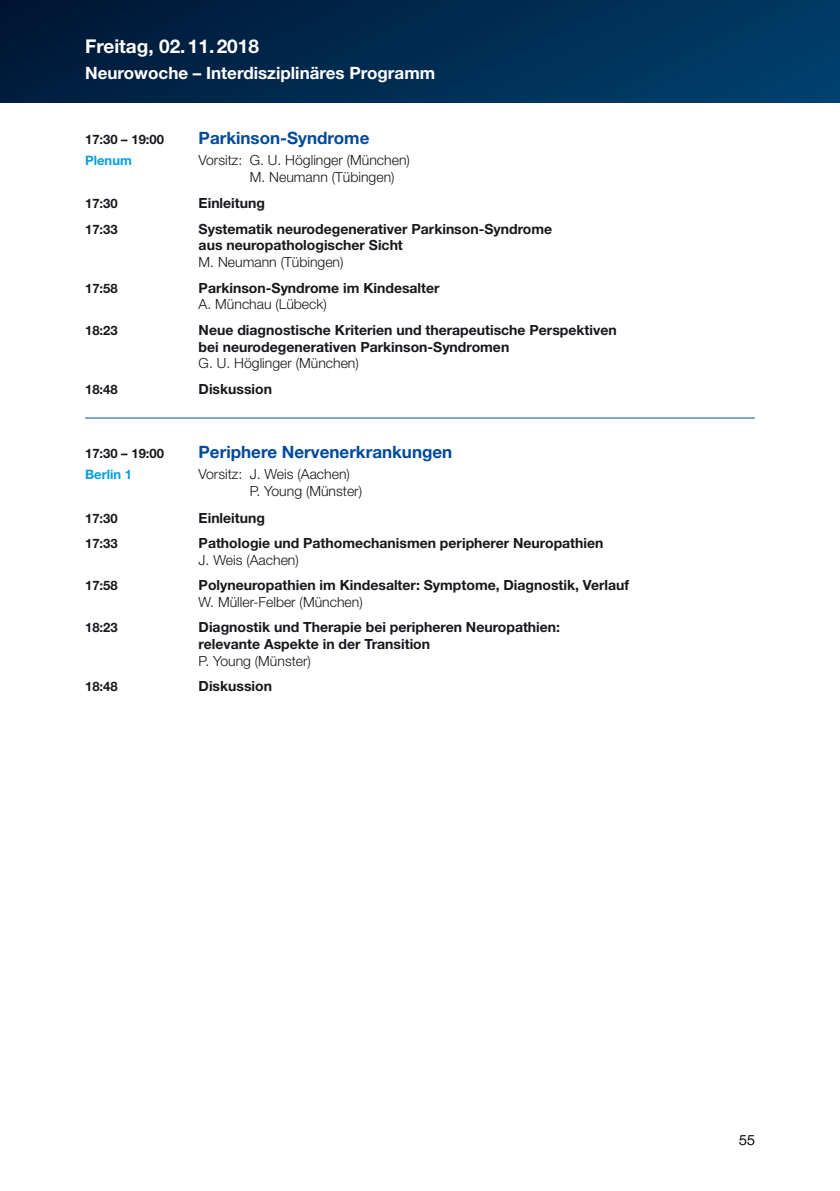
<style>
.page{position:relative;width:840px;height:1191px;background:#fff}
.page>*{position:absolute;margin:0;border:0;box-sizing:border-box;transform-origin:0 0}
.t1{font:700 19px "Helvetica Neue";color:#fff}
.t2{font:700 17px "Helvetica Neue";color:#004a99}
.t3{font:700 17px "Helvetica Neue";color:#fff}
.t4{font:700 14px/16.8px "Helvetica Neue";color:#1a171c}
.t5{font:300 14px/16.8px "Helvetica Neue";color:#1a171c}
.t6{font:700 13px "Helvetica Neue";color:#1a171c}
.t7{font:700 13px "Helvetica Neue";color:#009ee0}
</style>
<div class="page">
<div style="left:0;top:0;width:839px;height:102px;background:linear-gradient(to right,#001937,#003e6a)"></div>
<hr style="left:85px;top:418px;width:669px;height:1px;background:#004a99">
<h1 class="t1" style="left:85px;top:35px;width:175px">Freitag, 02.11.2018</h1>
<p class="t3" style="left:85px;top:63px;width:351px">Neurowoche – Interdisziplinäres Programm</p>
<p class="t6" style="left:85px;top:131px;width:80px">17:30 – 19:00</p>
<p class="t2" style="left:198px;top:127px;width:172px">Parkinson-Syndrome</p>
<p class="t7" style="left:85px;top:152px;width:48px">Plenum</p>
<p class="t5" style="left:249px;top:151px;width:162px;text-indent:-51px">Vorsitz: G. U. Höglinger (München)<br>M. Neumann (Tübingen)</p>
<p class="t6" style="left:85px;top:196px;width:34px">17:30</p>
<p class="t4" style="left:198px;top:195px;width:68px">Einleitung</p>
<p class="t6" style="left:85px;top:221px;width:34px">17:33</p>
<p class="t4" style="left:198px;top:220px;width:355px">Systematik neurodegenerativer Parkinson-Syndrome aus neuropathologischer Sicht</p>
<p class="t5" style="left:198px;top:253px;width:146px">M. Neumann (Tübingen)</p>
<p class="t6" style="left:85px;top:280px;width:34px">17:58</p>
<p class="t4" style="left:198px;top:279px;width:242px">Parkinson-Syndrome im Kindesalter</p>
<p class="t5" style="left:198px;top:296px;width:130px">A. Münchau (Lübeck)</p>
<p class="t6" style="left:85px;top:322px;width:34px">18:23</p>
<p class="t4" style="left:198px;top:321px;width:419px">Neue diagnostische Kriterien und therapeutische Perspektiven bei neurodegenerativen Parkinson-Syndromen</p>
<p class="t5" style="left:198px;top:354px;width:162px">G. U. Höglinger (München)</p>
<p class="t6" style="left:85px;top:381px;width:34px">18:48</p>
<p class="t4" style="left:198px;top:380px;width:75px">Diskussion</p>
<p class="t6" style="left:85px;top:445px;width:80px">17:30 – 19:00</p>
<p class="t2" style="left:198px;top:441px;width:255px">Periphere Nervenerkrankungen</p>
<p class="t7" style="left:85px;top:466px;width:48px">Berlin 1</p>
<p class="t5" style="left:249px;top:465px;width:114px;text-indent:-51px">Vorsitz: J. Weis (Aachen)<br>P. Young (Münster)</p>
<p class="t6" style="left:85px;top:510px;width:34px">17:30</p>
<p class="t4" style="left:198px;top:509px;width:68px">Einleitung</p>
<p class="t6" style="left:85px;top:535px;width:34px">17:33</p>
<p class="t4" style="left:198px;top:534px;width:406px">Pathologie und Pathomechanismen peripherer Neuropathien</p>
<p class="t5" style="left:198px;top:551px;width:102px">J. Weis (Aachen)</p>
<p class="t6" style="left:85px;top:577px;width:34px">17:58</p>
<p class="t4" style="left:198px;top:576px;width:432px">Polyneuropathien im Kindesalter: Symptome, Diagnostik, Verlauf</p>
<p class="t5" style="left:198px;top:593px;width:165px">W. Müller-Felber (München)</p>
<p class="t6" style="left:85px;top:619px;width:34px">18:23</p>
<p class="t4" style="left:198px;top:618px;width:363px">Diagnostik und Therapie bei peripheren Neuropathien: relevante Aspekte in der Transition</p>
<p class="t5" style="left:198px;top:652px;width:114px">P. Young (Münster)</p>
<p class="t6" style="left:85px;top:678px;width:34px">18:48</p>
<p class="t4" style="left:198px;top:677px;width:75px">Diskussion</p>
<p class="t5" style="left:738px;top:1131px;width:17px">55</p>
</div>
